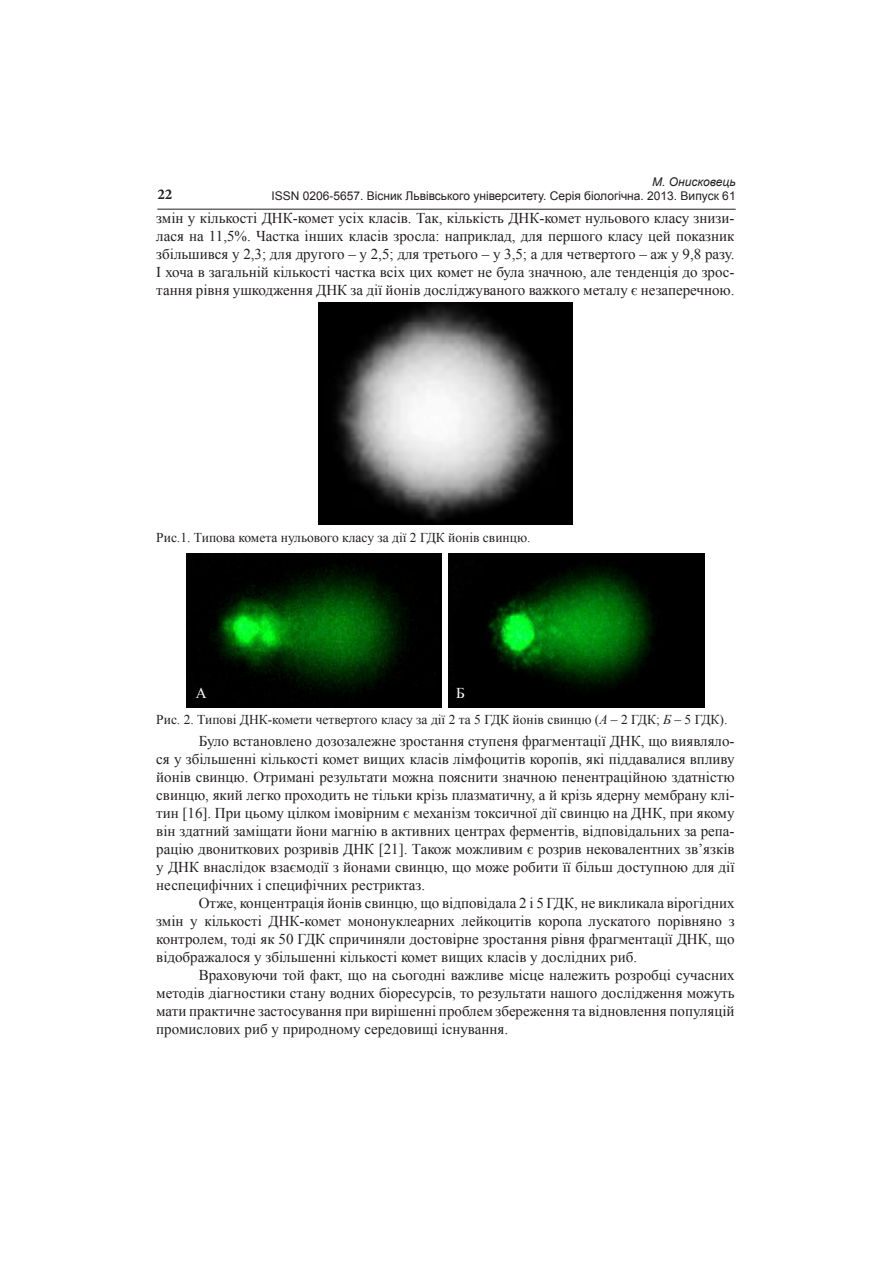
<style>
.page{position:relative;width:893px;height:1263px;background:#fff}
.page>*{position:absolute;margin:0;border:0;box-sizing:border-box;transform-origin:0 0}
.Article_Text{font:15px/18px "Times New Roman";color:#231f20;text-align:justify}
.t1{font:700 15px "Minion Pro";color:#231f20}
.Section_name{font:15px "Times New Roman";color:#fff}
.Article_Image_Sign{font:13.5px "Times New Roman";color:#231f20}
.t2{font:12px "Arial";color:#231f20}
.t3{font:italic 12px "Arial";color:#231f20}
.s1{font-style:italic}
</style>
<div class="page">
<hr style="left:157px;top:209px;width:579px;height:1px;background:#231f20">
<img style="left:318px;top:302px;width:255px;height:223px">
<img style="left:187px;top:553px;width:254px;height:154px">
<img style="left:449px;top:553px;width:255px;height:154px">
<p class="t3" style="left:652px;top:174px;width:85px">М. Онисковець</p>
<p class="t1" style="left:157px;top:183px;width:16px">22</p>
<p class="t2" style="left:272px;top:188px;width:466px">ISSN 0206-5657. Вісник Львівського університету. Серія біологічна. 2013. Випуск 61</p>
<p class="Article_Text" style="left:156px;top:209px;width:580px">змін у кількості ДНК-комет усіх класів. Так, кількість ДНК-комет нульового класу знизи&shy;лася на 11,5%. Частка інших класів зросла: наприклад, для першого класу цей показник збільшився у 2,3; для другого – у 2,5; для третього – у 3,5; а для четвертого – аж у 9,8 разу.<br>І хоча в загальній кількості частка всіх цих комет не була значною, але тенденція до зрос&shy;тання рівня ушкодження ДНК за дії йонів досліджуваного важкого металу є незаперечною.</p>
<p class="Article_Image_Sign" style="left:156px;top:528px;width:376px">Рис.1. Типова комета нульового класу за дії 2 ГДК йонів свинцю.</p>
<p class="Section_name" style="left:196px;top:683px;width:12px">А</p>
<p class="Section_name" style="left:456px;top:683px;width:10px">Б</p>
<p class="Article_Image_Sign" style="left:156px;top:710px;width:573px">Рис. 2. Типові ДНК-комети четвертого класу за дії 2 та 5 ГДК йонів свинцю (<span class="s1">А</span> – 2 ГДК; <span class="s1">Б</span> – 5 ГДК).</p>
<p class="Article_Text" style="left:156px;top:732px;width:580px;text-indent:43px">Було встановлено дозозалежне зростання ступеня фрагментації ДНК, що виявляло&shy;ся у збільшенні кількості комет вищих класів лімфоцитів коропів, які піддавалися впливу йонів свинцю. Отримані результати можна пояснити значною пенентраційною здатністю свинцю, який легко проходить не тільки крізь плазматичну, а й крізь ядерну мембрану клі&shy;тин [16]. При цьому цілком імовірним є механізм токсичної дії свинцю на ДНК, при якому він здатний заміщати йони магнію в активних центрах ферментів, відповідальних за репа&shy;рацію двониткових розривів ДНК [21]. Також можливим є розрив нековалентних зв’язків у ДНК внаслідок взаємодії з йонами свинцю, що може робити її більш доступною для дії неспецифічних і специфічних рестриктаз.</p>
<p class="Article_Text" style="left:156px;top:894px;width:580px;text-indent:43px">Отже, концентрація йонів свинцю, що відповідала 2 і 5 ГДК, не викликала вірогідних змін у кількості ДНК-комет мононуклеарних лейкоцитів коропа лускатого порівняно з контролем, тоді як 50 ГДК спричиняли достовірне зростання рівня фрагментації ДНК, що відображалося у збільшенні кількості комет вищих класів у дослідних риб.</p>
<p class="Article_Text" style="left:156px;top:966px;width:580px;text-indent:43px">Враховуючи той факт, що на сьогодні важливе місце належить розробці сучасних методів діагностики стану водних біоресурсів, то результати нашого дослідження можуть мати практичне застосування при вирішенні проблем збереження та відновлення популяцій промислових риб у природному середовищі існування.</p>
</div>
